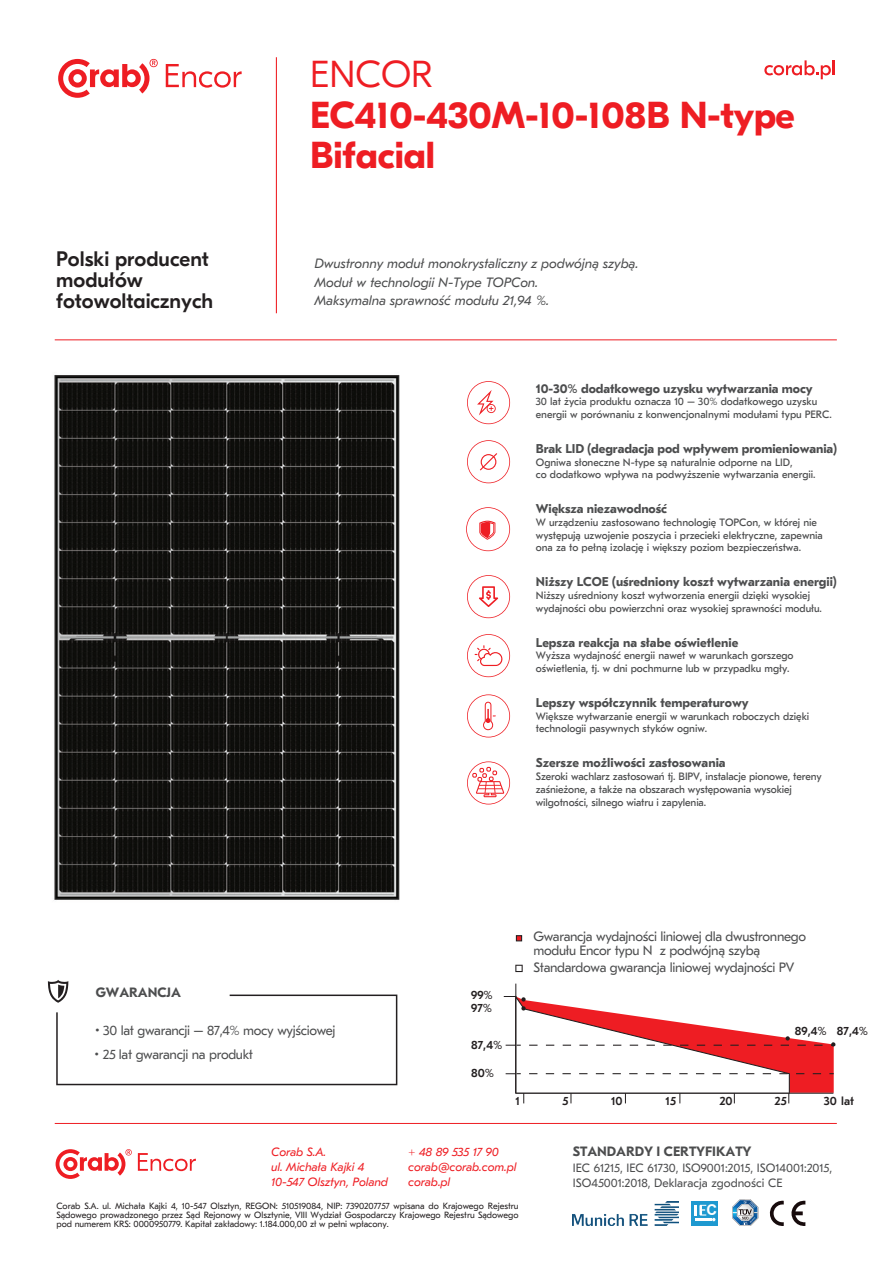
<style>
.page{position:relative;width:893px;height:1263px;background:#fff}
.page>*{position:absolute;margin:0;border:0;box-sizing:border-box;transform-origin:0 0}
.t1{font:700 37.5px/40.5px "GT Eesti Pro Display";color:#ee1d23}
.t2{font:300 37.5px "GT Eesti Pro Display";color:#ee1d23}
.t3{font:500 21px/21.3px "GT Eesti Pro Display";color:#231f20}
.t4{font:700 14.85px "Arial";color:#fff}
.t5{font:13.5px/13.5px "GT Eesti Pro Text";letter-spacing:-.025em;color:#4c4d4e}
.t6{font:italic 13.5px/18.3px "GT Eesti Pro Text";letter-spacing:-.005em;color:#4c4d4e}
.t7{font:700 13.5px "GT Eesti Pro Text";letter-spacing:-.005em;color:#4c4d4e}
.t8{font:700 12.75px "GT Eesti Pro Text";color:#4c4d4e}
.t9{font:italic 12px/15px "GT Eesti Pro Text";letter-spacing:-.005em;color:#ee1d23}
.t10{font:12px/14.7px "GT Eesti Pro Text";color:#4c4d4e}
.t11{font:500 11.85px/12.9px "GT Eesti Pro Text";color:#231f20}
.t12{font:10.65px/12.8px "GT Eesti Pro Text";letter-spacing:-.005em;color:#4c4d4e}
.t13{font:9px/9px "GT Eesti Pro Text";letter-spacing:-.005em;color:#231f20;text-align:justify}
</style>
<div class="page">
<svg style="left:764px;top:60px;width:71px;height:19px"></svg>
<hr style="left:55px;top:340px;width:782px;height:1px;background:#ee1d23">
<hr style="left:55px;top:1123px;width:782px;height:1px;background:#ee1d23">
<hr style="left:276px;top:57px;width:1px;height:256px;background:#ee1d23">
<svg style="left:58px;top:59px;width:100px;height:39px"></svg>
<svg style="left:166px;top:64px;width:76px;height:24px"></svg>
<svg style="left:48px;top:980px;width:349px;height:105px"></svg>
<svg style="left:516px;top:935px;width:6px;height:6px"></svg>
<svg style="left:515px;top:965px;width:8px;height:7px"></svg>
<svg style="left:503px;top:983px;width:332px;height:121px"></svg>
<img style="left:54px;top:375px;width:346px;height:525px">
<svg style="left:56px;top:1149px;width:76px;height:30px"></svg>
<svg style="left:138px;top:1153px;width:58px;height:18px"></svg>
<svg style="left:791px;top:1200px;width:14px;height:26px"></svg>
<svg style="left:769px;top:1200px;width:15px;height:26px"></svg>
<div style="left:691px;top:1201px;width:27px;height:24px;background:#1e99d0"></div>
<svg style="left:694px;top:1205px;width:21px;height:17px"></svg>
<svg style="left:732px;top:1199px;width:26px;height:27px"></svg>
<img style="left:573px;top:1201px;width:105px;height:24px">
<svg style="left:467px;top:381px;width:43px;height:43px"></svg>
<svg style="left:467px;top:440px;width:43px;height:43px"></svg>
<svg style="left:467px;top:575px;width:43px;height:43px"></svg>
<svg style="left:467px;top:634px;width:43px;height:43px"></svg>
<svg style="left:467px;top:694px;width:43px;height:43px"></svg>
<svg style="left:467px;top:761px;width:43px;height:43px"></svg>
<svg style="left:466px;top:507px;width:44px;height:44px"></svg>
<h2 class="t3" style="left:56px;top:248px;width:159px">Polski producent modułów fotowoltaicznych</h2>
<p class="t7" style="left:96px;top:985px;width:87px">GWARANCJA</p>
<h1 class="t2" style="left:310px;top:54px;width:124px">ENCOR</h1>
<h1 class="t1" style="left:310px;top:95px;width:486px">EC410-430M-10-108B N-type<br>Bifacial</h1>
<p class="t6" style="left:314px;top:255px;width:325px">Dwustronny moduł monokrystaliczny z podwójną szybą.<br>Moduł w technologii N-Type TOPCon.<br>Maksymalna sprawność modułu 21,94 %.</p>
<p class="t8" style="left:536px;top:381px;width:278px">10-30% dodatkowego uzysku wytwarzania mocy</p>
<p class="t12" style="left:536px;top:395px;width:297px">30 lat życia produktu oznacza 10 – 30% dodatkowego uzysku energii w porównaniu z konwencjonalnymi modułami typu PERC.</p>
<p class="t8" style="left:536px;top:441px;width:303px">Brak LID (degradacja pod wpływem promieniowania)</p>
<p class="t12" style="left:536px;top:456px;width:281px">Ogniwa słoneczne N-type są naturalnie odporne na LID,<br>co dodatkowo wpływa na podwyższenie wytwarzania energii.</p>
<p class="t8" style="left:536px;top:502px;width:133px">Większa niezawodność</p>
<p class="t12" style="left:536px;top:516px;width:289px">W urządzeniu zastosowano technologię TOPCon, w której nie występują uzwojenie poszycia i przecieki elektryczne, zapewnia ona za to pełną izolację i większy poziom bezpieczeństwa.</p>
<p class="t8" style="left:536px;top:575px;width:302px">Niższy LCOE (uśredniony koszt wytwarzania energii)</p>
<p class="t12" style="left:536px;top:589px;width:288px">Niższy uśredniony koszt wytworzenia energii dzięki wysokiej wydajności obu powierzchni oraz wysokiej sprawności modułu.</p>
<p class="t8" style="left:536px;top:635px;width:204px">Lepsza reakcja na słabe oświetlenie</p>
<p class="t12" style="left:536px;top:649px;width:259px">Wyższa wydajność energii nawet w warunkach gorszego oświetlenia, tj. w dni pochmurne lub w przypadku mgły.</p>
<p class="t8" style="left:536px;top:695px;width:214px">Lepszy współczynnik temperaturowy</p>
<p class="t12" style="left:536px;top:710px;width:275px">Większe wytwarzanie energii w warunkach roboczych dzięki technologii pasywnych styków ogniw.</p>
<p class="t8" style="left:536px;top:756px;width:191px">Szersze możliwości zastosowania</p>
<p class="t12" style="left:536px;top:770px;width:287px">Szeroki wachlarz zastosowań tj. BIPV, instalacje pionowe, tereny zaśnieżone, a także na obszarach występowania wysokiej wilgotności, silnego wiatru i zapylenia.</p>
<p class="t5" style="left:533px;top:930px;width:274px">Gwarancja wydajności liniowej dla dwustronnego modułu Encor typu N z podwójną szybą</p>
<p class="t11" style="left:471px;top:989px;width:23px">99%<br>97%</p>
<p class="t5" style="left:533px;top:961px;width:262px">Standardowa gwarancja liniowej wydajności PV</p>
<p class="t5" style="left:95px;top:1024px;width:242px">• 30 lat gwarancji – 87,4% mocy wyjściowej</p>
<p class="t5" style="left:95px;top:1048px;width:160px">• 25 lat gwarancji na produkt</p>
<p class="t11" style="left:471px;top:1038px;width:33px">87,4%</p>
<p class="t11" style="left:471px;top:1067px;width:24px">80%</p>
<p class="t11" style="left:795px;top:1024px;width:75px">89,4% 87,4%</p>
<p class="t11" style="left:515px;top:1095px;width:6px">1</p>
<p class="t11" style="left:824px;top:1095px;width:32px">30 lat</p>
<p class="t11" style="left:563px;top:1095px;width:7px">5</p>
<p class="t11" style="left:611px;top:1095px;width:13px">10</p>
<p class="t11" style="left:666px;top:1095px;width:12px">15</p>
<p class="t11" style="left:719px;top:1095px;width:15px">20</p>
<p class="t11" style="left:774px;top:1095px;width:14px">25</p>
<p class="t9" style="left:271px;top:1145px;width:118px">Corab S.A.<br>ul. Michała Kajki 4<br>10-547 Olsztyn, Poland</p>
<p class="t9" style="left:408px;top:1145px;width:110px">+ 48 89 535 17 90 corab@corab.com.pl corab.pl</p>
<p class="t7" style="left:573px;top:1144px;width:180px">STANDARDY I CERTYFIKATY</p>
<p class="t10" style="left:573px;top:1161px;width:261px">IEC 61215, IEC 61730, ISO9001:2015, ISO14001:2015,<br>ISO45001:2018, Deklaracja zgodności CE</p>
<h3 class="t4" style="left:706px;top:1200px;width:12px">C</h3>
<p class="t13" style="left:56px;top:1202px;width:464px">Corab S.A. ul. Michała Kajki 4, 10-547 Olsztyn, REGON: 510519084, NIP: 7390207757 wpisana do Krajowego Rejestru Sądowego prowadzonego przez Sąd Rejonowy w Olsztynie, VIII Wydział Gospodarczy Krajowego Rejestru Sądowego pod numerem KRS: 0000950779. Kapitał zakładowy: 1.184.000,00 zł w pełni wpłacony.</p>
</div>
